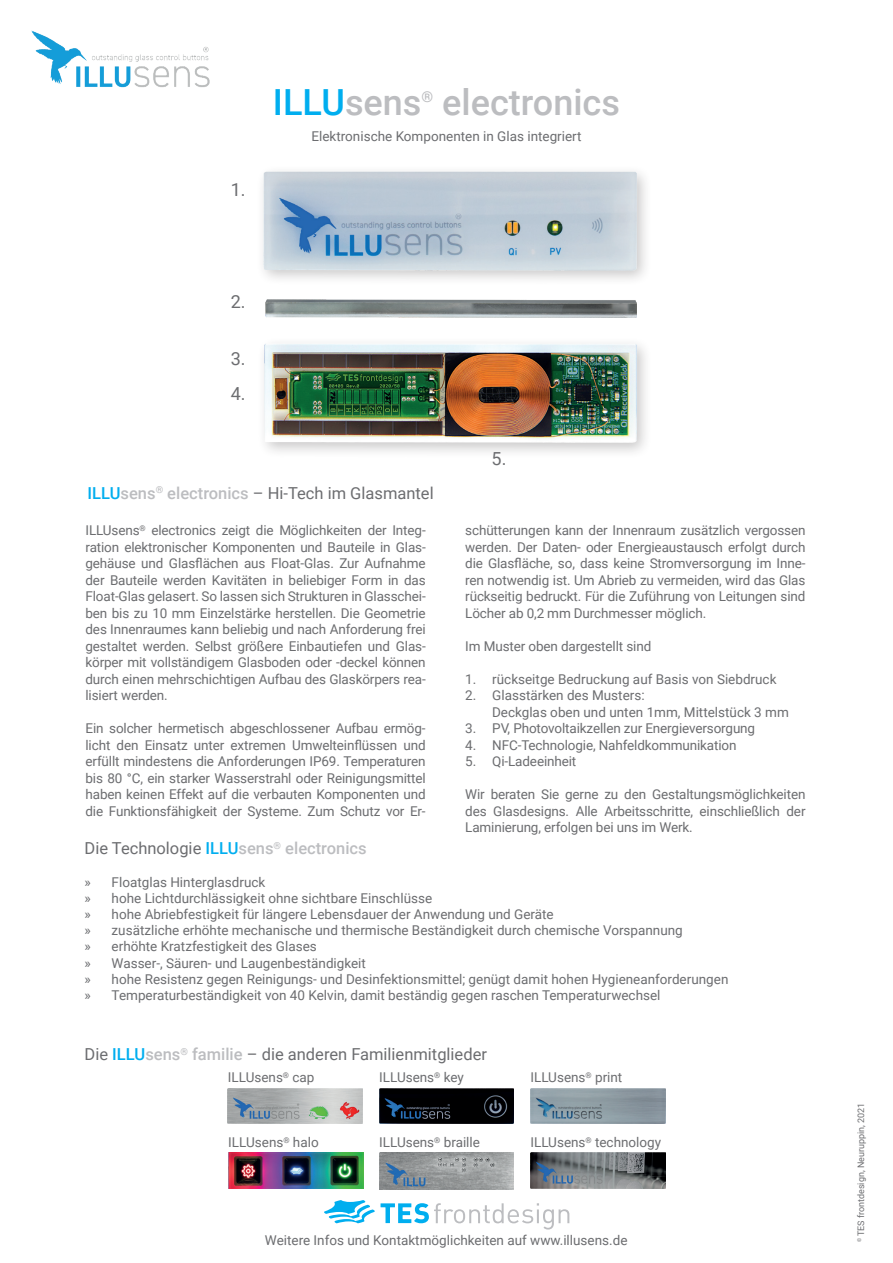
<style>
.page{position:relative;width:893px;height:1263px;background:#fff}
.page>*{position:absolute;margin:0;border:0;box-sizing:border-box;transform-origin:0 0}
.t1{font:500 36px "Roboto";color:#bcbdc0}
.t2{font:500 36px "Roboto";color:#00aeef}
.t3{font:18px "Roboto";color:#6c6d70}
.t4{font:16.5px "Roboto";color:#6c6d70}
.t5{font:500 16.5px "Roboto";color:#bcbdc0}
.t6{font:500 15px "Roboto";color:#bcbdc0}
.t7{font:13.5px/16.5px "Roboto";color:#6c6d70;text-align:justify}
.t8{font:9px "Roboto";color:#6c6d70}
.s1{color:#bcbdc0}
.s2{font-weight:500;color:#00aeef}
.s3{font-weight:500;color:#bcbdc0}
.s4{font-weight:400;color:#6c6d70}
.s5{color:#00aeef}
</style>
<div class="page">
<img style="left:263px;top:171px;width:383px;height:109px">
<img style="left:264px;top:344px;width:382px;height:109px">
<img style="left:265px;top:299px;width:372px;height:18px">
<svg style="left:381px;top:1203px;width:188px;height:26px"></svg>
<svg style="left:324px;top:1200px;width:51px;height:23px"></svg>
<img style="left:228px;top:1088px;width:135px;height:36px">
<img style="left:379px;top:1088px;width:135px;height:35px">
<img style="left:530px;top:1088px;width:135px;height:36px">
<img style="left:530px;top:1153px;width:135px;height:35px">
<img style="left:380px;top:1153px;width:134px;height:36px">
<img style="left:228px;top:1153px;width:135px;height:35px">
<img style="left:31px;top:30px;width:179px;height:58px">
<h1 class="t2" style="left:273px;top:77px;width:150px">ILLU<span class="s1">sens</span></h1>
<p class="t6" style="left:422px;top:86px;width:13px">®</p>
<h1 class="t1" style="left:442px;top:77px;width:179px">electronics</h1>
<h2 class="t3" style="left:231px;top:177px;width:16px">1.</h2>
<h2 class="t3" style="left:231px;top:289px;width:16px">2.</h2>
<h2 class="t3" style="left:231px;top:345px;width:16px">3.</h2>
<h2 class="t3" style="left:231px;top:381px;width:16px">4.</h2>
<p class="t7" style="left:311px;top:127px;width:272px">Elektronische Komponenten in Glas integriert</p>
<h2 class="t3" style="left:492px;top:446px;width:16px">5.</h2>
<p class="t4" style="left:88px;top:481px;width:348px"><span class="s2">ILLU</span><span class="s3">sens</span><sup>®</sup> <span class="s3">electronics</span> – Hi-Tech im Glasmantel</p>
<p class="t7" style="left:85px;top:522px;width:342px">ILLUsens<sup>®</sup> electronics zeigt die Möglichkeiten der Integ&shy;ration elektronischer Komponenten und Bauteile in Glas&shy;gehäuse und Glasflächen aus Float-Glas. Zur Aufnahme der Bauteile werden Kavitäten in beliebiger Form in das Float-Glas gelasert. So lassen sich Strukturen in Glasschei&shy;ben bis zu 10 mm Einzelstärke herstellen. Die Geometrie des Innenraumes kann beliebig und nach Anforderung frei gestaltet werden. Selbst größere Einbautiefen und Glas&shy;körper mit vollständigem Glasboden oder -deckel können durch einen mehrschichtigen Aufbau des Glaskörpers rea&shy;lisiert werden.</p>
<p class="t7" style="left:85px;top:720px;width:342px">Ein solcher hermetisch abgeschlossener Aufbau ermög&shy;licht den Einsatz unter extremen Umwelteinflüssen und erfüllt mindestens die Anforderungen IP69. Temperaturen bis 80 °C, ein starker Wasserstrahl oder Reinigungsmittel haben keinen Effekt auf die verbauten Komponenten und die Funktionsfähigkeit der Systeme. Zum Schutz vor Er-</p>
<p class="t7" style="left:465px;top:521px;width:342px">schütterungen kann der Innenraum zusätzlich vergossen werden. Der Daten- oder Energieaustausch erfolgt durch die Glasfläche, so, dass keine Stromversorgung im Inne&shy;ren notwendig ist. Um Abrieb zu vermeiden, wird das Glas rückseitig bedruckt. Für die Zuführung von Leitungen sind Löcher ab 0,2 mm Durchmesser möglich.</p>
<p class="t7" style="left:465px;top:637px;width:187px">Im Muster oben dargestellt sind</p>
<p class="t7" style="left:465px;top:670px;width:313px">1. rückseitge Bedruckung auf Basis von Siebdruck</p>
<p class="t7" style="left:492px;top:686px;width:298px;text-indent:-27px">2. Glasstärken des Musters:<br>Deckglas oben und unten 1mm, Mittelstück 3 mm</p>
<p class="t7" style="left:465px;top:719px;width:291px">3. PV, Photovoltaikzellen zur Energieversorgung</p>
<p class="t7" style="left:465px;top:736px;width:273px">4. NFC-Technologie, Nahfeldkommunikation</p>
<p class="t7" style="left:465px;top:752px;width:113px">5. Qi-Ladeeinheit</p>
<p class="t7" style="left:465px;top:785px;width:342px">Wir beraten Sie gerne zu den Gestaltungsmöglichkeiten des Glasdesigns. Alle Arbeitsschritte, einschließlich der Laminierung, erfolgen bei uns im Werk.</p>
<p class="t5" style="left:85px;top:837px;width:284px"><span class="s4">Die Technologie</span> <span class="s5">ILLU</span>sens<sup>®</sup> electronics</p>
<p class="t7" style="left:85px;top:873px;width:645px;text-align:left">» Floatglas Hinterglasdruck<br>» hohe Lichtdurchlässigkeit ohne sichtbare Einschlüsse<br>» hohe Abriebfestigkeit für längere Lebensdauer der Anwendung und Geräte<br>» zusätzliche erhöhte mechanische und thermische Beständigkeit durch chemische Vorspannung<br>» erhöhte Kratzfestigkeit des Glases<br>» Wasser-, Säuren- und Laugenbeständigkeit<br>» hohe Resistenz gegen Reinigungs- und Desinfektionsmittel; genügt damit hohen Hygieneanforderungen » Temperaturbeständigkeit von 40 Kelvin, damit beständig gegen raschen Temperaturwechsel</p>
<p class="t4" style="left:85px;top:1043px;width:404px">Die <span class="s2">ILLU</span><span class="s3">sens</span><sup>®</sup> <span class="s3">familie</span> – die anderen Familienmitglieder</p>
<p class="t7" style="left:228px;top:1069px;width:88px">ILLUsens<sup>®</sup> cap</p>
<p class="t7" style="left:530px;top:1069px;width:93px">ILLUsens<sup>®</sup> print</p>
<p class="t7" style="left:379px;top:1069px;width:86px">ILLUsens<sup>®</sup> key</p>
<p class="t7" style="left:228px;top:1134px;width:92px">ILLUsens<sup>®</sup> halo</p>
<p class="t7" style="left:379px;top:1134px;width:102px">ILLUsens<sup>®</sup> braille</p>
<p class="t7" style="left:530px;top:1134px;width:132px">ILLUsens<sup>®</sup> technology</p>
<p class="t7" style="left:265px;top:1232px;width:364px">Weitere Infos und Kontaktmöglichkeiten auf www.illusens.de</p>
<p class="t8" style="left:855px;top:1242px;width:141px;rotate:-90deg"><sup>©</sup> TES frontdesign, Neuruppin, 2021</p>
</div>
